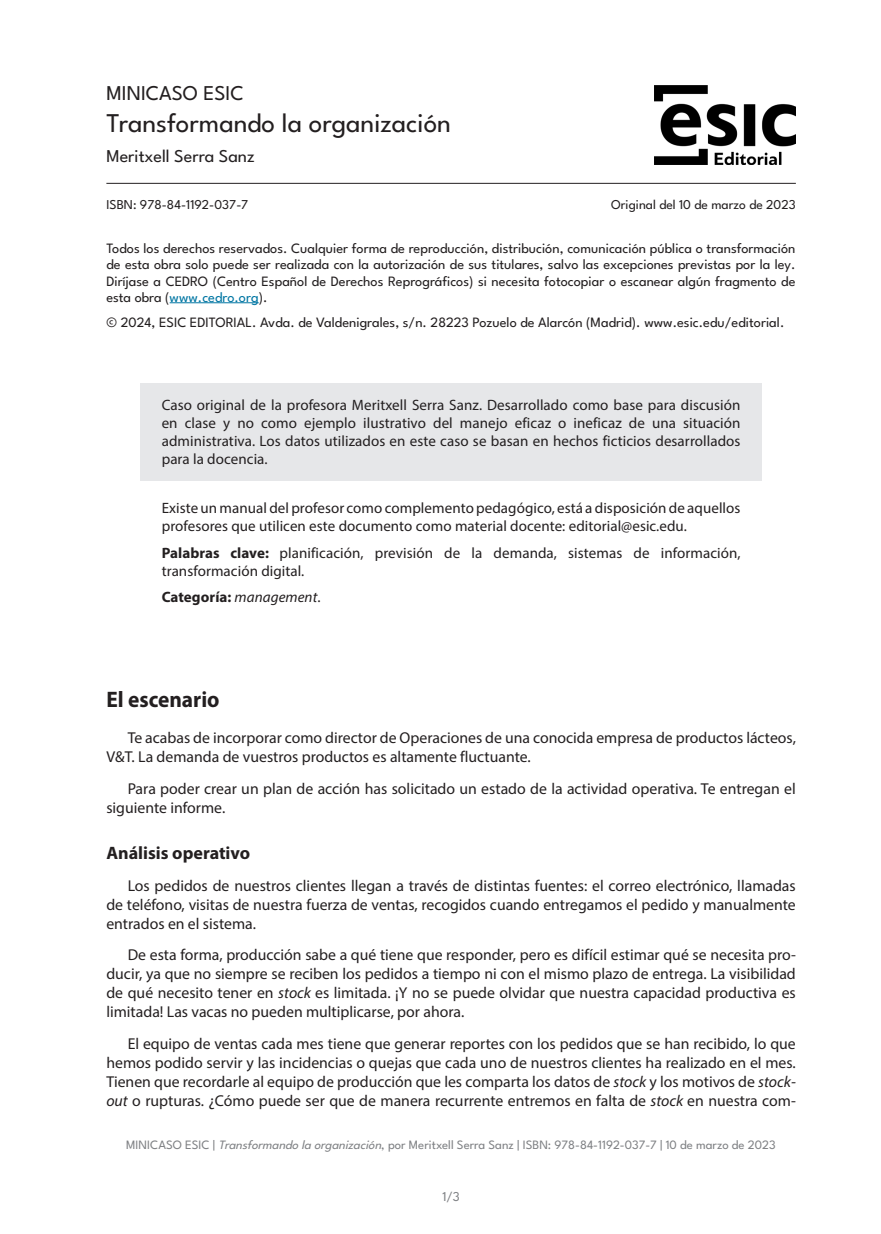
<style>
.page{position:relative;width:881px;height:1234px;background:#fff}
.page>*{position:absolute;margin:0;border:0;box-sizing:border-box;transform-origin:0 0}
.t1{font:27px "League Spartan";color:#231f20}
.H1{font:700 22.5px "Myriad Pro";color:#231f20;scale:.95 1}
.t2{font:21px "League Spartan";color:#231f20}
.t3{font:18px "League Spartan";color:#231f20}
.H2{font:700 18px "Myriad Pro";color:#231f20}
.Texto_general{font:15.75px/18.9px "Myriad Pro";color:#231f20;text-align:justify}
.cita{font:15px/18px "Myriad Pro";letter-spacing:.005em;color:#231f20}
.cita-2{font:700 15px "Myriad Pro";letter-spacing:.005em;color:#231f20}
.t4{font:14.25px/16.5px "League Spartan";color:#231f20;text-align:justify}
.t5{font:13.5px "League Spartan";color:#231f20}
.t6{font:13.5px "League Spartan";color:#808285}
.t7{font:12.75px "League Spartan";color:#808285}
.s1{color:#0076a3}
.s2{font-weight:700}
.s3{font-weight:400;font-style:italic}
.s4{font-weight:400}
.s5{font-style:italic}
</style>
<div class="page">
<img style="left:654px;top:85px;width:141px;height:79px">
<hr style="left:106px;top:183px;width:689px;height:1px;background:#231f20">
<hr style="left:170px;top:302px;width:88px;height:1px;background:#0076a3">
<div style="left:140px;top:383px;width:621px;height:97px;background:#e6e7e9"></div>
<p class="t2" style="left:106px;top:77px;width:139px">MINICASO ESIC</p>
<p class="t1" style="left:106px;top:103px;width:346px">Transformando la organización</p>
<p class="t3" style="left:106px;top:143px;width:150px">Meritxell Serra Sanz</p>
<p class="t5" style="left:106px;top:195px;width:143px">ISBN: 978-84-1192-037-7</p>
<p class="t5" style="left:611px;top:195px;width:186px">Original del 10 de marzo de 2023</p>
<p class="t4" style="left:106px;top:238px;width:690px">Todos los derechos reservados. Cualquier forma de reproducción, distribución, comunicación pública o transformación de esta obra solo puede ser realizada con la autorización de sus titulares, salvo las excepciones previstas por la ley.<br>Diríjase a CEDRO (Centro Español de Derechos Reprográficos) si necesita fotocopiar o escanear algún fragmento de esta obra (<span class="s1">www.cedro.org</span>).</p>
<p class="t4" style="left:106px;top:313px;width:679px">© 2024, ESIC EDITORIAL. Avda. de Valdenigrales, s/n. 28223 Pozuelo de Alarcón (Madrid). www.esic.edu/editorial.</p>
<p class="cita" style="left:162px;top:396px;width:580px;text-align:justify">Caso original de la profesora Meritxell Serra Sanz. Desarrollado como base para discusión en clase y no como ejemplo ilustrativo del manejo eficaz o ineficaz de una situación administrativa. Los datos utilizados en este caso se basan en hechos ficticios desarrollados para la docencia.</p>
<p class="cita" style="left:162px;top:499px;width:580px">Existe un manual del profesor como complemento pedagógico, está a disposición de aquellos profesores que utilicen este documento como material docente: editorial@esic.edu.</p>
<p class="cita" style="left:162px;top:543px;width:580px"><span class="s2">Palabras clave:</span> planificación, previsión de la demanda, sistemas de información, transformación digital.</p>
<p class="cita-2" style="left:162px;top:587px;width:160px">Categoría: <span class="s3">management</span><span class="s4">.</span></p>
<h2 class="H1" style="left:106px;top:685px;width:121px">El escenario</h2>
<p class="Texto_general" style="left:106px;top:728px;width:690px;text-indent:21px">Te acabas de incorporar como director de Operaciones de una conocida empresa de productos lácteos,<br>V&amp;T. La demanda de vuestros productos es altamente fluctuante.</p>
<p class="Texto_general" style="left:106px;top:778px;width:690px;text-indent:21px">Para poder crear un plan de acción has solicitado un estado de la actividad operativa. Te entregan el siguiente informe.</p>
<p class="H2" style="left:106px;top:841px;width:145px">Análisis operativo</p>
<p class="Texto_general" style="left:106px;top:875px;width:690px;text-indent:21px">Los pedidos de nuestros clientes llegan a través de distintas fuentes: el correo electrónico, llamadas de teléfono, visitas de nuestra fuerza de ventas, recogidos cuando entregamos el pedido y manualmente entrados en el sistema.</p>
<p class="Texto_general" style="left:106px;top:945px;width:690px;text-indent:21px">De esta forma, producción sabe a qué tiene que responder, pero es difícil estimar qué se necesita pro&shy;ducir, ya que no siempre se reciben los pedidos a tiempo ni con el mismo plazo de entrega. La visibilidad de qué necesito tener en <span class="s5">stock</span> es limitada. ¡Y no se puede olvidar que nuestra capacidad productiva es limitada! Las vacas no pueden multiplicarse, por ahora.</p>
<p class="Texto_general" style="left:106px;top:1033px;width:690px;text-indent:21px">El equipo de ventas cada mes tiene que generar reportes con los pedidos que se han recibido, lo que hemos podido servir y las incidencias o quejas que cada uno de nuestros clientes ha realizado en el mes.<br>Tienen que recordarle al equipo de producción que les comparta los datos de <span class="s5">stock</span> y los motivos de <span class="s5">stock&shy;out</span> o rupturas. ¿Cómo puede ser que de manera recurrente entremos en falta de <span class="s5">stock</span> en nuestra com-</p>
<p class="t7" style="left:126px;top:1135px;width:650px">MINICASO ESIC | <span class="s5">Transformandola organización</span>, por Meritxell Serra Sanz | ISBN: 978-84-1192-037-7 | 10 de marzo de 2023</p>
<p class="t6" style="left:442px;top:1185px;width:19px">1/3</p>
</div>
